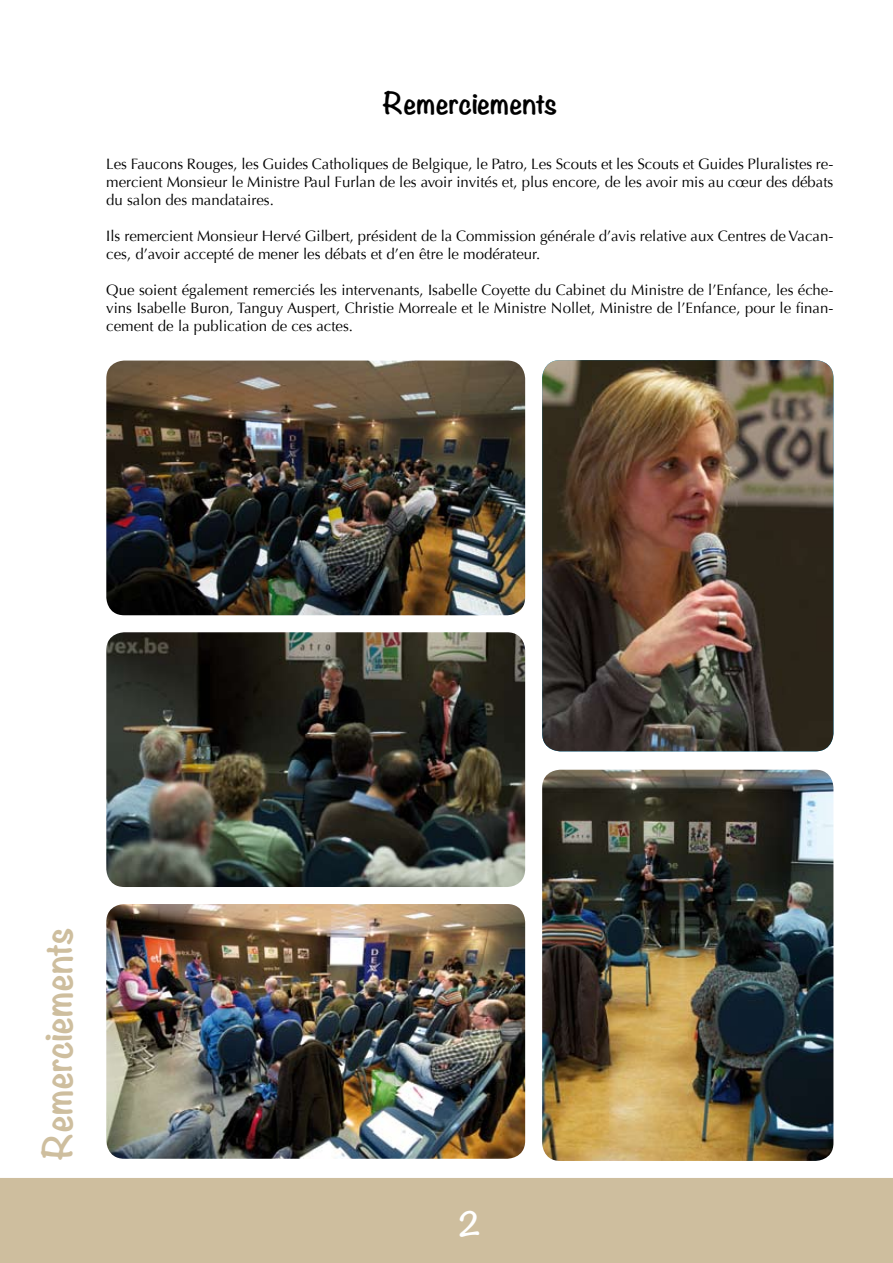
<style>
.page{position:relative;width:893px;height:1263px;background:#cebe9e}
.page>*{position:absolute;margin:0;border:0;box-sizing:border-box;transform-origin:0 0}
.t1{font:700 36px "Noteworthy";color:#cebe9e}
.t2{font:700 30px "Noteworthy";color:#fff}
.t3{font:700 27px "Noteworthy";color:#000}
.t4{font:15px/18px "Optima";color:#000;text-align:justify}
</style>
<div class="page">
<div style="left:0;top:0;width:893px;height:1178px;background:#fff"></div>
<img style="left:106px;top:632px;width:419px;height:255px">
<img style="left:106px;top:904px;width:419px;height:255px">
<img style="left:106px;top:361px;width:419px;height:254px">
<img style="left:542px;top:360px;width:291px;height:391px">
<img style="left:542px;top:770px;width:291px;height:391px">
<h3 class="t3" style="left:382px;top:79px;width:177px">Remerciements</h3>
<p class="t4" style="left:106px;top:156px;width:729px">Les Faucons Rouges, les Guides Catholiques de Belgique, le Patro, Les Scouts et les Scouts et Guides Pluralistes re&shy;mercient Monsieur le Ministre Paul Furlan de les avoir invités et, plus encore, de les avoir mis au cœur des débats du salon des mandataires.</p>
<p class="t4" style="left:106px;top:228px;width:729px">Ils remercient Monsieur Hervé Gilbert, président de la Commission générale d’avis relative aux Centres de Vacan&shy;ces, d’avoir accepté de mener les débats et d’en être le modérateur.</p>
<p class="t4" style="left:106px;top:282px;width:729px">Que soient également remerciés les intervenants, Isabelle Coyette du Cabinet du Ministre de l’Enfance, les éche&shy;vins Isabelle Buron, Tanguy Auspert, Christie Morreale et le Ministre Nollet, Ministre de l’Enfance, pour le finan&shy;cement de la publication de ces actes.</p>
<h1 class="t1" style="left:26px;top:1161px;width:235px;rotate:-90deg">Remerciements</h1>
<h2 class="t2" style="left:459px;top:1198px;width:24px">2</h2>
</div>
